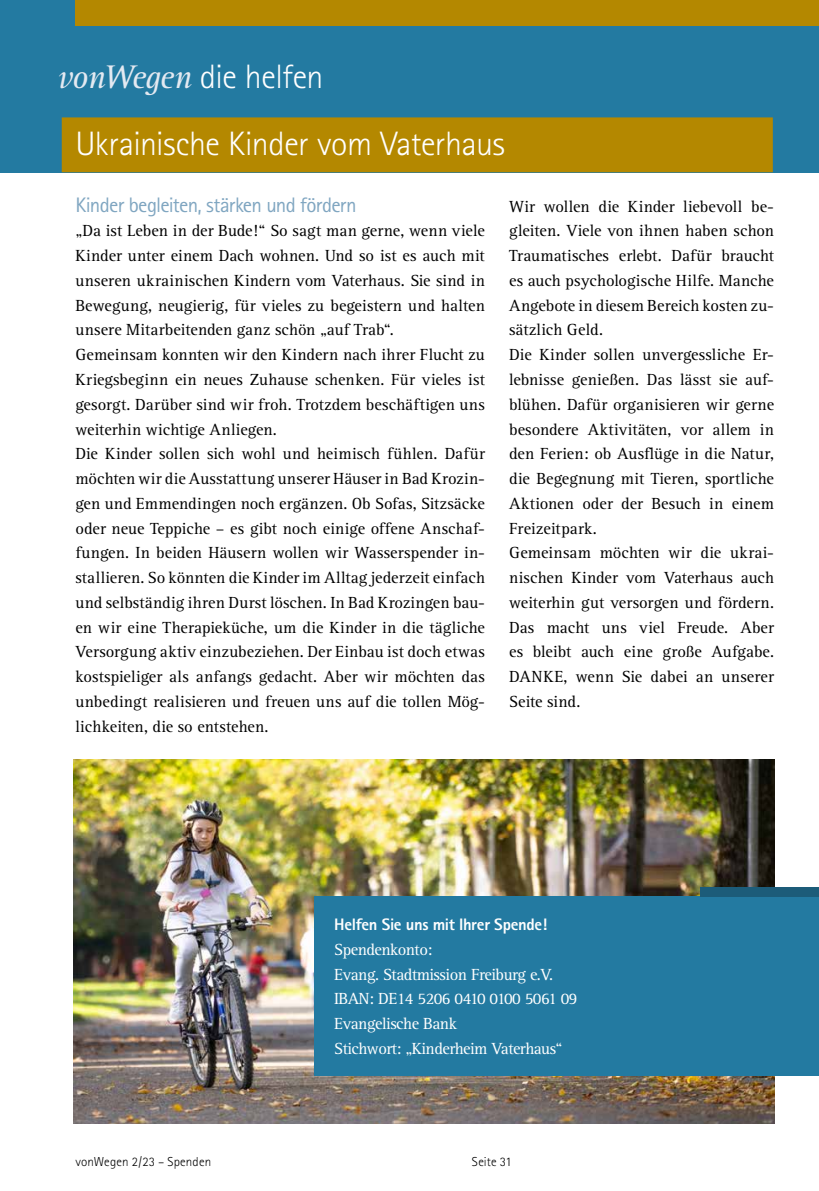
<style>
.page{position:relative;width:819px;height:1191px;background:#fff}
.page>*{position:absolute;margin:0;border:0;box-sizing:border-box;transform-origin:0 0}
.t1{font:300 33.77px "Rotis Sans Serif";letter-spacing:-.015em;color:#fff}
.t2{font:21px "Rotis Sans Serif";letter-spacing:-.035em;color:#80a6c1}
.t3{font:16.62px/24.7px "Rotis Serif";letter-spacing:.01em;color:#000}
.t4{font:16.62px/24.7px "Rotis Serif";letter-spacing:-.03em;color:#fff}
.t5{font:800 16.62px "Rotis Sans Serif";letter-spacing:-.02em;color:#fff}
.t6{font:300 12.95px "Rotis Sans Serif";letter-spacing:.01em;color:#000}
.s1{font-family:"Rotis Serif";font-weight:400;font-style:italic;color:#e3e9f1}
</style>
<div class="page">
<div style="left:0;top:0;width:819px;height:172px;background:#237aa1"></div>
<img style="left:74px;top:759px;width:700px;height:364px">
<div style="left:62px;top:117px;width:710px;height:55px;background:#b48800"></div>
<div style="left:314px;top:896px;width:505px;height:180px;background:#237aa1"></div>
<div style="left:700px;top:887px;width:119px;height:9px;background:#1c5c79"></div>
<div style="left:75px;top:0;width:744px;height:25px;background:#b48800"></div>
<h1 class="t1" style="left:57px;top:57px;width:267px"><span class="s1">vonWegen</span> die helfen</h1>
<h1 class="t1" style="left:75px;top:124px;width:431px">Ukrainische Kinder vom Vaterhaus</h1>
<p class="t2" style="left:75px;top:192px;width:282px">Kinder begleiten, stärken und fördern</p>
<p class="t3" style="left:75px;top:219px;width:411px">„Da ist Leben in der Bude!“ So sagt man gerne, wenn viele Kinder unter einem Dach wohnen. Und so ist es auch mit unseren ukrainischen Kindern vom Vaterhaus. Sie sind in Bewegung, neugierig, für vieles zu begeistern und halten unsere Mitarbeitenden ganz schön „auf Trab“.<br>Gemeinsam konnten wir den Kindern nach ihrer Flucht zu Kriegsbeginn ein neues Zuhause schenken. Für vieles ist gesorgt. Darüber sind wir froh. Trotzdem beschäftigen uns weiterhin wichtige Anliegen.<br>Die Kinder sollen sich wohl und heimisch fühlen. Dafür möchten wir die Ausstattung unserer Häuser in Bad Krozin&shy;gen und Emmendingen noch ergänzen. Ob Sofas, Sitzsäcke oder neue Teppiche – es gibt noch einige offene Anschaf&shy;fungen. In beiden Häusern wollen wir Wasserspender in&shy;stallieren. So könnten die Kinder im Alltag jederzeit einfach und selbständig ihren Durst löschen. In Bad Krozingen bau&shy;en wir eine Therapieküche, um die Kinder in die tägliche Versorgung aktiv einzubeziehen. Der Einbau ist doch etwas kostspieliger als anfangs gedacht. Aber wir möchten das unbedingt realisieren und freuen uns auf die tollen Mög&shy;lichkeiten, die so entstehen.</p>
<p class="t3" style="left:509px;top:194px;width:266px">Wir wollen die Kinder liebevoll be&shy;gleiten. Viele von ihnen haben schon<br>Traumatisches erlebt. Dafür braucht es auch psychologische Hilfe. Manche<br>Angebote in diesem Bereich kosten zu&shy;sätzlich Geld.<br>Die Kinder sollen unvergessliche Er&shy;lebnisse genießen. Das lässt sie auf&shy;blühen. Dafür organisieren wir gerne besondere Aktivitäten, vor allem in den Ferien: ob Ausflüge in die Natur, die Begegnung mit Tieren, sportliche<br>Aktionen oder der Besuch in einem<br>Freizeitpark.<br>Gemeinsam möchten wir die ukrai&shy;nischen Kinder vom Vaterhaus auch weiterhin gut versorgen und fördern.<br>Das macht uns viel Freude. Aber es bleibt auch eine große Aufgabe.<br>DANKE, wenn Sie dabei an unserer<br>Seite sind.</p>
<p class="t5" style="left:334px;top:913px;width:215px">Helfen Sie uns mit Ihrer Spende!</p>
<p class="t4" style="left:334px;top:937px;width:245px">Spendenkonto:<br>Evang. Stadtmission Freiburg e.V.<br>IBAN: DE14 5206 0410 0100 5061 09<br>Evangelische Bank<br>Stichwort: „Kinderheim Vaterhaus“</p>
<p class="t6" style="left:75px;top:1154px;width:137px">vonWegen 2/23 – Spenden</p>
<p class="t6" style="left:472px;top:1154px;width:41px">Seite 31</p>
</div>
